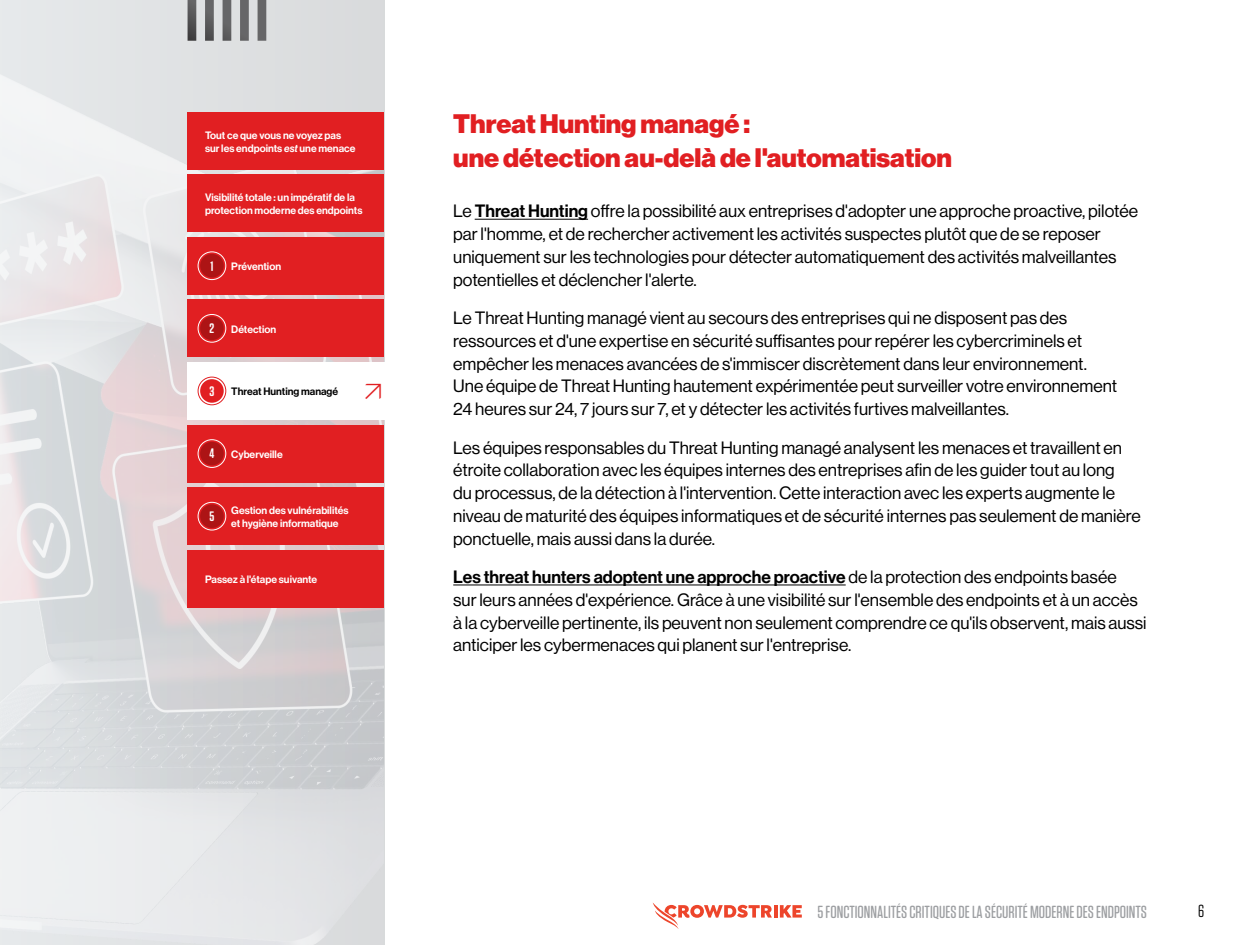
<style>
.page{position:relative;width:1260px;height:945px;background:#fff}
.page>*{position:absolute;margin:0;border:0;box-sizing:border-box;transform-origin:0 0}
.C3_Heading{font:900 26.25px/33.2px "Haas Grot Disp 95";color:#e11f22}
.t1{font:300 24.5px "Helvetica Now Display";color:#e11f22}
.C1_-_Basic_Paragraph{font:17.5px/22.8px "Haas Grot Disp 55 Roman";color:#000}
.t2{font:500 17.5px "Tungsten Rounded";color:#9d9fa2}
.t3{font:17.5px "Tungsten Rounded";color:#000}
.t4{font:600 13.65px "Tungsten Rounded";color:#fff}
.t5{font:500 10.5px/12.6px "Haas Grot Disp 65";color:#fff}
.t6{font:500 10.5px "Haas Grot Disp 65";color:#000}
.s1{font-family:"Haas Grot Disp 66";font-style:italic}
.s2{font-family:"Haas Grot Disp 65";font-weight:500}
</style>
<div class="page">
<hr style="left:774px;top:905px;width:4px;height:13px;background:#ed452b">
<svg style="left:780px;top:905px;width:22px;height:13px"></svg>
<svg style="left:653px;top:903px;width:119px;height:26px"></svg>
<img style="left:0;top:0;width:384px;height:945px">
<hr style="left:475px;top:219px;width:113px;height:1px;background:#000">
<hr style="left:453px;top:585px;width:393px;height:1px;background:#000">
<div style="left:188px;top:362px;width:197px;height:58px;background:#fff"></div>
<div style="left:188px;top:550px;width:196px;height:58px;background:#e11f22"></div>
<div style="left:188px;top:112px;width:196px;height:58px;background:#e11f22"></div>
<div style="left:188px;top:174px;width:196px;height:58px;background:#e11f22"></div>
<svg style="left:188px;top:0;width:78px;height:41px;background:#98999b"></svg>
<div style="left:188px;top:237px;width:196px;height:57px;background:#e11f22"></div>
<div style="left:188px;top:300px;width:196px;height:57px;background:#e11f22"></div>
<div style="left:188px;top:425px;width:196px;height:57px;background:#e11f22"></div>
<div style="left:188px;top:487px;width:196px;height:58px;background:#e11f22"></div>
<div style="left:200px;top:254px;width:24px;height:24px;background:#ad1415;border-radius:50%"></div>
<div style="left:198px;top:252px;width:28px;height:28px;border:1px solid #fff;border-radius:50%"></div>
<div style="left:200px;top:317px;width:24px;height:23px;background:#ad1415;border-radius:50%"></div>
<div style="left:198px;top:314px;width:28px;height:28px;border:1px solid #fff;border-radius:50%"></div>
<div style="left:200px;top:379px;width:24px;height:24px;background:#e11f22;border-radius:50%"></div>
<div style="left:198px;top:377px;width:28px;height:28px;border:1px solid #e11f22;border-radius:50%"></div>
<div style="left:200px;top:442px;width:24px;height:23px;background:#ad1415;border-radius:50%"></div>
<div style="left:198px;top:440px;width:28px;height:28px;border:1px solid #fff;border-radius:50%"></div>
<div style="left:200px;top:504px;width:24px;height:24px;background:#ad1415;border-radius:50%"></div>
<div style="left:198px;top:502px;width:28px;height:28px;border:1px solid #fff;border-radius:50%"></div>
<p class="t5" style="left:205px;top:129px;width:152px">Tout ce que vous ne voyez pas sur les endpoints <span class="s1">est</span> une menace</p>
<p class="t5" style="left:205px;top:191px;width:159px">Visibilité totale : un impératif de la protection moderne des endpoints</p>
<p class="t4" style="left:211px;top:259px;width:4px">1</p>
<p class="t5" style="left:231px;top:260px;width:51px">Prévention</p>
<p class="t4" style="left:210px;top:322px;width:6px">2</p>
<p class="t5" style="left:231px;top:323px;width:46px">Détection</p>
<p class="t4" style="left:210px;top:384px;width:6px">3</p>
<p class="t6" style="left:231px;top:385px;width:108px">Threat Hunting managé</p>
<p class="t1" style="left:361px;top:375px;width:25px">↗</p>
<p class="t4" style="left:210px;top:447px;width:6px">4</p>
<p class="t5" style="left:231px;top:448px;width:53px">Cyberveille</p>
<p class="t4" style="left:210px;top:509px;width:6px">5</p>
<p class="t5" style="left:231px;top:504px;width:119px">Gestion des vulnérabilités et hygiène informatique</p>
<p class="t5" style="left:205px;top:573px;width:114px">Passez à l'étape suivante</p>
<p class="C3_Heading" style="left:453px;top:108px;width:500px">Threat Hunting managé :<br>une détection au-delà de l'automatisation</p>
<p class="C1_-_Basic_Paragraph" style="left:453px;top:200px;width:686px">Le <span class="s2">Threat Hunting</span> offre la possibilité aux entreprises d'adopter une approche proactive, pilotée par l'homme, et de rechercher activement les activités suspectes plutôt que de se reposer uniquement sur les technologies pour détecter automatiquement des activités malveillantes potentielles et déclencher l'alerte.</p>
<p class="C1_-_Basic_Paragraph" style="left:453px;top:307px;width:665px">Le Threat Hunting managé vient au secours des entreprises qui ne disposent pas des ressources et d'une expertise en sécurité suffisantes pour repérer les cybercriminels et empêcher les menaces avancées de s'immiscer discrètement dans leur environnement.<br>Une équipe de Threat Hunting hautement expérimentée peut surveiller votre environnement 24 heures sur 24, 7 jours sur 7, et y détecter les activités furtives malveillantes.</p>
<p class="C1_-_Basic_Paragraph" style="left:453px;top:436px;width:689px">Les équipes responsables du Threat Hunting managé analysent les menaces et travaillent en étroite collaboration avec les équipes internes des entreprises afin de les guider tout au long<br>du processus, de la détection à l'intervention. Cette interaction avec les experts augmente le niveau de maturité des équipes informatiques et de sécurité internes pas seulement de manière ponctuelle, mais aussi dans la durée.</p>
<p class="C1_-_Basic_Paragraph" style="left:453px;top:566px;width:695px"><span class="s2">Les threat hunters adoptent une approche proactive</span> de la protection des endpoints basée<br>sur leurs années d'expérience. Grâce à une visibilité sur l'ensemble des endpoints et à un accès à la cyberveille pertinente, ils peuvent non seulement comprendre ce qu'ils observent, mais aussi anticiper les cybermenaces qui planent sur l'entreprise.</p>
<p class="t2" style="left:818px;top:903px;width:331px">5FONCTIONNALITÉS CRITIQUES DE LA SÉCURITÉ MODERNE DES ENDPOINTS</p>
<p class="t3" style="left:1198px;top:902px;width:8px">6</p>
</div>
